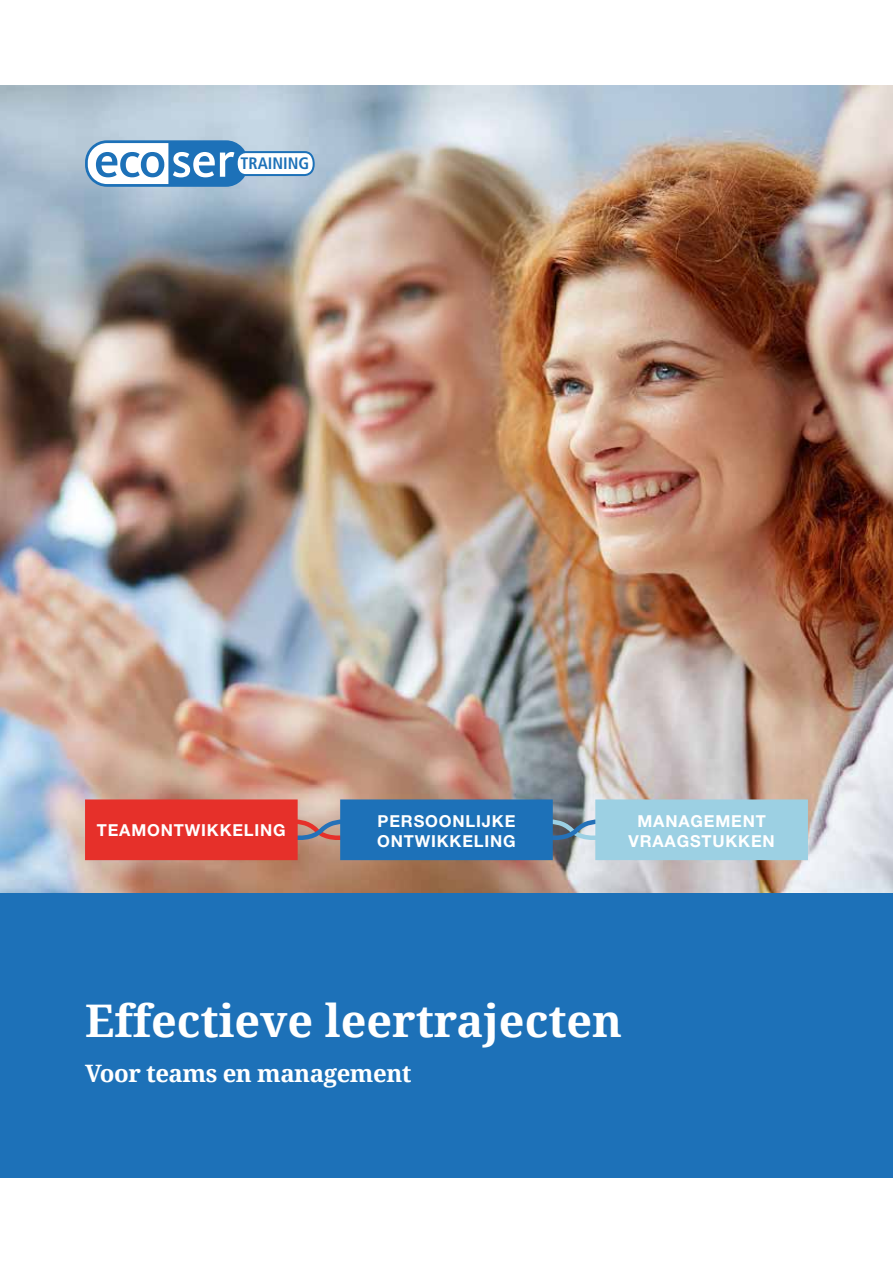
<style>
.page{position:relative;width:893px;height:1263px;background:#fff}
.page>*{position:absolute;margin:0;border:0;box-sizing:border-box;transform-origin:0 0}
.t1{font:700 45px "Noto Serif";color:#fff}
.t2{font:700 24px "Noto Serif";letter-spacing:-.02em;color:#fff}
.t3{font:700 condensed 16.65px "Frutiger";color:#1d71b8}
.t4{font:700 16.5px/19.5px "Helvetica Neue";letter-spacing:.05em;color:#fff}
</style>
<div class="page">
<img style="left:0;top:85px;width:893px;height:808px">
<svg style="left:85px;top:140px;width:230px;height:47px"></svg>
<div style="left:0;top:893px;width:893px;height:285px;background:#1d71b8"></div>
<svg style="left:553px;top:817px;width:42px;height:29px"></svg>
<svg style="left:298px;top:817px;width:42px;height:29px"></svg>
<div style="left:85px;top:799px;width:213px;height:61px;background:#e6302a;border:4px solid #e6302a"></div>
<div style="left:340px;top:799px;width:213px;height:61px;background:#1d71b8;border:4px solid #1d71b8"></div>
<div style="left:595px;top:799px;width:213px;height:61px;background:#9cd0e3;border:4px solid #9cd0e3"></div>
<p class="t3" style="left:240px;top:154px;width:70px">TRAINING</p>
<p class="t4" style="left:97px;top:820px;width:190px">TEAMONTWIKKELING</p>
<p class="t4" style="left:377px;top:811px;width:140px">PERSOONLIJKE<br>ONTWIKKELING</p>
<p class="t4" style="left:628px;top:811px;width:148px;text-align:center">MANAGEMENT<br>VRAAGSTUKKEN</p>
<h1 class="t1" style="left:85px;top:989px;width:539px">Effectieve leertrajecten</h1>
<h2 class="t2" style="left:85px;top:1056px;width:328px">Voor teams en management</h2>
</div>
